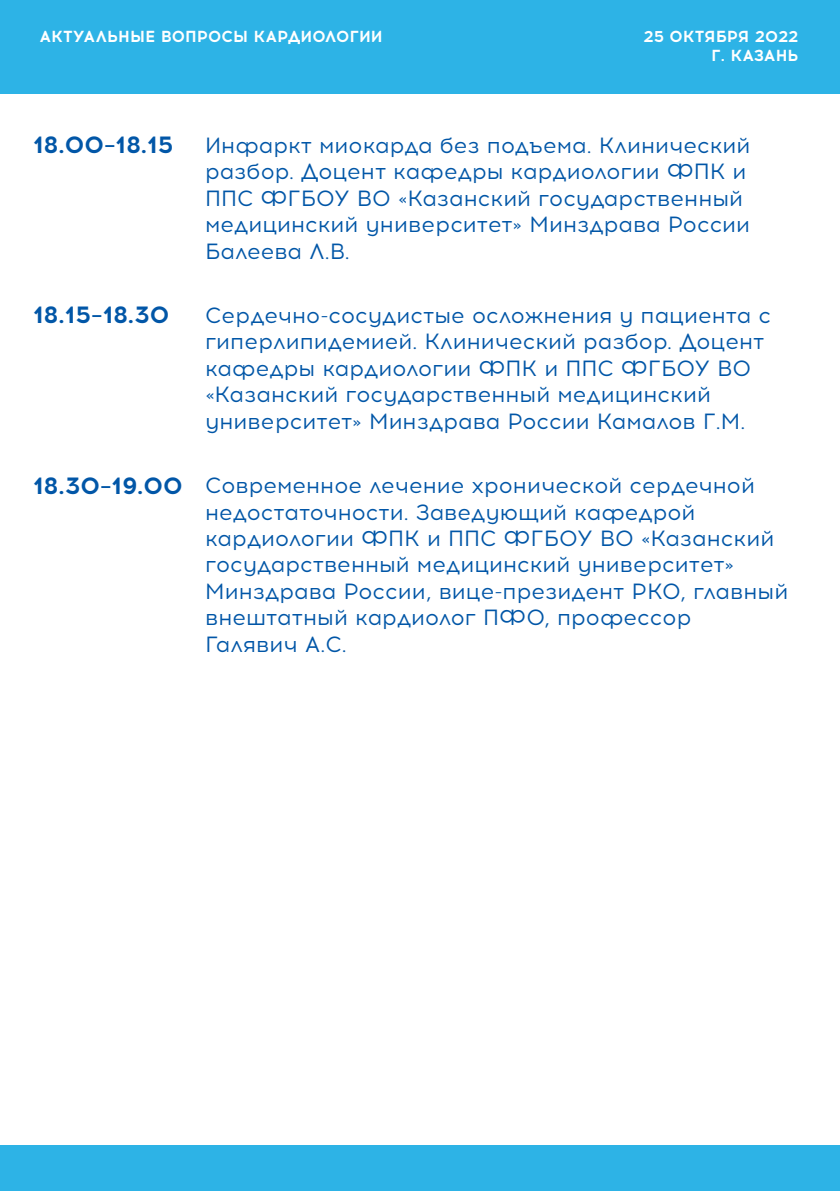
<style>
.page{position:relative;width:840px;height:1191px;background:#fff}
.page>*{position:absolute;margin:0;border:0;box-sizing:border-box;transform-origin:0 0}
.t1{font:700 24px "Acrom";color:#0156a7}
.t2{font:22px/26.4px "Acrom";color:#0156a7}
.t3{font:700 16px/19.2px "Acrom";color:#fff;text-align:right}
.s1{font-weight:700;font-size:24px}
</style>
<div class="page">
<div style="left:0;top:0;width:839px;height:93px;background:#2db3e6"></div>
<div style="left:0;top:1144px;width:839px;height:47px;background:#2db3e6"></div>
<p class="t3" style="left:39px;top:28px;width:344px">АКТУАЛЬНЫЕ ВОПРОСЫ КАРДИОЛОГИИ</p>
<p class="t3" style="left:643px;top:28px;width:156px">25 ОКТЯБРЯ 2022<br>Г. КАЗАНЬ</p>
<p class="t1" style="left:33px;top:135px;width:142px">18.00–18.15</p>
<p class="t2" style="left:205px;top:134px;width:546px">Инфаркт миокарда без подъема. Клинический разбор. Доцент кафедры кардиологии ФПК и ППС ФГБОУ ВО «Казанский государственный медицинский университет» Минздрава России Балеева Л.В.</p>
<p class="t1" style="left:33px;top:305px;width:138px">18.15–18.30</p>
<p class="t2" style="left:205px;top:304px;width:567px">Сердечно-сосудистые осложнения у пациента с гиперлипидемией. Клинический разбор. Доцент кафедры кардиологии ФПК и ППС ФГБОУ ВО «Казанский государственный медицинский университет» Минздрава России Камалов Г.М.</p>
<p class="t2" style="left:205px;top:474px;width:584px;text-indent:-172px"><span class="s1">18.30–19.00</span> Современное лечение хронической сердечной недостаточности. Заведующий кафедрой кардиологии ФПК и ППС ФГБОУ ВО «Казанский государственный медицинский университет» Минздрава России, вице-президент РКО, главный внештатный кардиолог ПФО, профессор Галявич А.С.</p>
</div>
